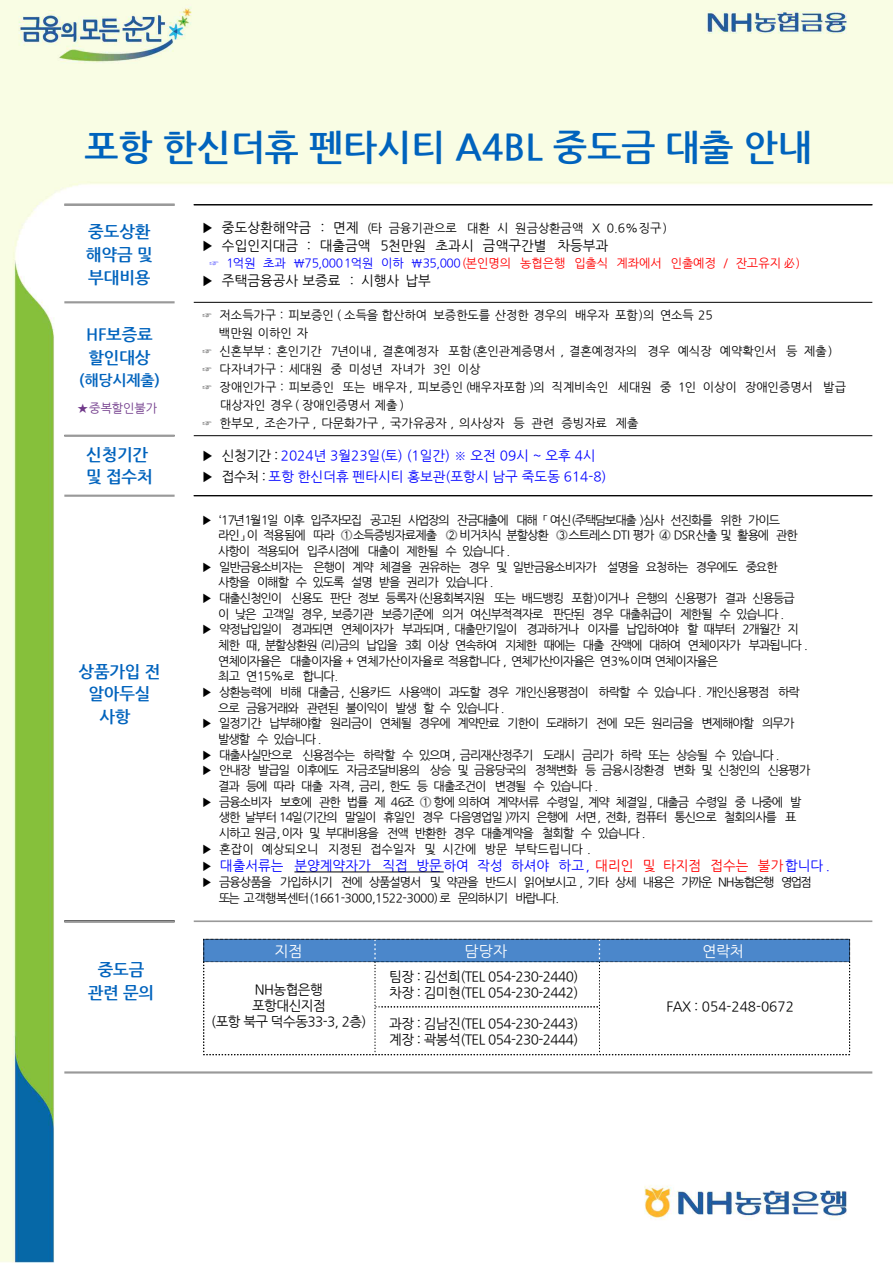
<style>
.page{position:relative;width:893px;height:1263px;background:#fff}
.page>*{position:absolute;margin:0;border:0;box-sizing:border-box;transform-origin:0 0}
.t1{font:700 36.15px "Nanum Gothic";color:#0063bd}
.t2{font:700 16.65px/22.6px "Nanum Gothic";letter-spacing:-.01em;color:#0063bd}
.t3{font:700 15.15px "Nanum Gothic";letter-spacing:-.01em;color:#0063bd}
.t4{font:15px "Nanum Gothic";color:#fff}
.t5{font:13.5px/16.2px "Nanum Gothic";letter-spacing:-.04em;color:#000}
.t6{font:13.5px/20.4px "Nanum Gothic";color:#00f}
.t7{font:13.5px "Nanum Gothic";color:#000}
.t8{font:12.15px/15.6px "Nanum Gothic";letter-spacing:-.09em;color:#000}
.t9{font:12.15px "Nanum Gothic";color:#000}
.t10{font:12.15px "Nanum Gothic";letter-spacing:-.005em;color:#f00}
.t11{font:12.15px "Nanum Gothic";color:#70398a}
.s1{font-size:13.5px}
.s2{color:#00f}
.s3{color:#000}
.s4{font-family:"HCR Dotum"}
.s5{font-size:12.15px;color:#000}
.s6{color:#f00}
</style>
<div class="page">
<img style="left:0;top:0;width:893px;height:1263px">
<hr style="left:294px;top:872px;width:150px;height:1px;background:#000">
<svg style="left:203px;top:939px;width:647px;height:116px"></svg>
<hr style="left:64px;top:301px;width:111px;height:2px;background:#999">
<hr style="left:194px;top:302px;width:678px;height:1px;background:#000">
<hr style="left:64px;top:435px;width:111px;height:2px;background:#999">
<hr style="left:194px;top:435px;width:678px;height:1px;background:#000">
<hr style="left:64px;top:495px;width:111px;height:2px;background:#999">
<hr style="left:194px;top:495px;width:678px;height:1px;background:#000">
<hr style="left:64px;top:1071px;width:808px;height:2px;background:#999">
<hr style="left:194px;top:204px;width:678px;height:1px;background:#000">
<hr style="left:64px;top:204px;width:111px;height:2px;background:#999">
<hr style="left:64px;top:920px;width:111px;height:2px;background:#999">
<hr style="left:194px;top:920px;width:678px;height:2px;background:#999">
<p class="t1" style="left:84px;top:130px;width:729px">포항 한신더휴 펜타시티 A4BL 중도금 대출 안내</p>
<p class="t2" style="left:86px;top:221px;width:68px">중도상환 해약금 및 부대비용</p>
<p class="t9" style="left:202px;top:222px;width:467px"><span class="s1">▶ 중도상환해약금 : 면제</span> (타 금융기관으로 대환 시 원금상환금액 X 0.6% 징구)</p>
<p class="t7" style="left:202px;top:239px;width:408px">▶ 수입인지대금 : 대출금액 5천만원 초과시 금액구간별 차등부과</p>
<p class="t10" style="left:208px;top:257px;width:593px"><span class="s2">☞ 1억원 초과 \75,0001억원 이하 \35,000</span>(본인명의 농협은행 입출식 계좌에서 인출예정 / 잔고유지 必)</p>
<p class="t7" style="left:202px;top:274px;width:231px">▶ 주택금융공사 보증료 : 시행사 납부</p>
<p class="t2" style="left:86px;top:324px;width:68px">HF보증료 할인대상</p>
<p class="t3" style="left:79px;top:373px;width:82px">(해당시제출)</p>
<p class="t11" style="left:77px;top:402px;width:82px">★중복할인불가</p>
<p class="t9" style="left:202px;top:309px;width:513px">☞ 저소득가구 : 피보증인 ( 소득을 합산하여 보증한도를 산정한 경우의 배우자 포함)의 연소득 25</p>
<p class="t8" style="left:219px;top:326px;width:91px">백만원 이하인 자</p>
<p class="t9" style="left:202px;top:345px;width:633px">☞ 신혼부부 : 혼인기간 7년이내 , 결혼예정자 포함(혼인관계증명서 , 결혼예정자의 경우 예식장 예약확인서 등 제출)</p>
<p class="t9" style="left:202px;top:363px;width:281px">☞ 다자녀가구 : 세대원 중 미성년 자녀가 3인 이상</p>
<p class="t9" style="left:202px;top:381px;width:646px">☞ 장애인가구 : 피보증인 또는 배우자 , 피보증인 (배우자포함 )의 직계비속인 세대원 중 1인 이상이 장애인증명서 발급</p>
<p class="t9" style="left:220px;top:400px;width:186px">대상자인 경우 ( 장애인증명서 제출 )</p>
<p class="t9" style="left:202px;top:418px;width:438px">☞ 한부모 , 조손가구 , 다문화가구 , 국가유공자 , 의사상자 등 관련 증빙자료 제출</p>
<p class="t2" style="left:86px;top:443px;width:68px">신청기간 및 접수처</p>
<p class="t6" style="left:202px;top:446px;width:406px"><span class="s3">▶ 신청기간 :</span> 2024년 3월23일(토) (1일간) ※ 오전 09시 ~ 오후 4시 <span class="s3">▶ 접수처 :</span> 포항 한신더휴 펜타시티 홍보관(포항시 남구 죽도동 614-8)</p>
<p class="t2" style="left:79px;top:660px;width:83px;text-align:center">상품가입 전 알아두실 사항</p>
<p class="t2" style="left:88px;top:959px;width:68px;text-align:center">중도금 관련 문의</p>
<p class="t8" style="left:202px;top:512px;width:580px">▶ ‘17년1월1일 이후 입주자모집 공고된 사업장의 잔금대출에 대해 「 여신(주택담보대출 )심사 선진화를 위한 가이드</p>
<p class="t8" style="left:218px;top:528px;width:581px">라인」 이 적용됨에 따라 <span class="s4">⓵</span>소득증빙자료제출 <span class="s4">⓶</span> 비거치식 분할상환 <span class="s4">⓷</span>스트레스 DTI 평가 <span class="s4">⓸</span> DSR산출 및 활용에 관한</p>
<p class="t8" style="left:218px;top:544px;width:293px">사항이 적용되어 입주시점에 대출이 제한될 수 있습니다 .</p>
<p class="t8" style="left:202px;top:559px;width:578px">▶ 일반금융소비자는 은행이 계약 체결을 권유하는 경우 및 일반금융소비자가 설명을 요청하는 경우에도 중요한</p>
<p class="t8" style="left:218px;top:575px;width:277px">사항을 이해할 수 있도록 설명 받을 권리가 있습니다 .</p>
<p class="t8" style="left:202px;top:591px;width:595px">▶ 대출신청인이 신용도 판단 정보 등록자 (신용회복지원 또는 배드뱅킹 포함)이거나 은행의 신용평가 결과 신용등급</p>
<p class="t8" style="left:218px;top:606px;width:567px">이 낮은 고객일 경우, 보증기관 보증기준에 의거 여신부적격자로 판단된 경우 대출취급이 제한될 수 있습니다 .</p>
<p class="t8" style="left:202px;top:622px;width:599px">▶ 약정납입일이 경과되면 연체이자가 부과되며 , 대출만기일이 경과하거나 이자를 납입하여야 할 때부터 2개월간 지</p>
<p class="t8" style="left:218px;top:638px;width:591px">체한 때, 분할상환원 (리)금의 납입을 3회 이상 연속하여 지체한 때에는 대출 잔액에 대하여 연체이자가 부과됩니다 .</p>
<p class="t8" style="left:218px;top:653px;width:501px">연체이자율은 대출이자율 + 연체가산이자율로 적용합니다 , 연체가산이자율은 연3%이며 연체이자율은</p>
<p class="t8" style="left:218px;top:669px;width:121px">최고 연15%로 합니다.</p>
<p class="t8" style="left:202px;top:685px;width:600px">▶ 상환능력에 비해 대출금 , 신용카드 사용액이 과도할 경우 개인신용평점이 하락할 수 있습니다 . 개인신용평점 하락</p>
<p class="t8" style="left:218px;top:700px;width:288px">으로 금융거래와 관련된 불이익이 발생 할 수 있습니다 .</p>
<p class="t8" style="left:202px;top:716px;width:594px">▶ 일정기간 납부해야할 원리금이 연체될 경우에 계약만료 기한이 도래하기 전에 모든 원리금을 변제해야할 의무가</p>
<p class="t8" style="left:218px;top:732px;width:105px">발생할 수 있습니다 .</p>
<p class="t8" style="left:202px;top:747px;width:579px">▶ 대출사실만으로 신용점수는 하락할 수 있으며 , 금리재산정주기 도래시 금리가 하락 또는 상승될 수 있습니다 .</p>
<p class="t8" style="left:202px;top:763px;width:610px">▶ 안내장 발급일 이후에도 자금조달비용의 상승 및 금융당국의 정책변화 등 금융시장환경 변화 및 신청인의 신용평가</p>
<p class="t8" style="left:218px;top:779px;width:381px">결과 등에 따라 대출 자격, 금리, 한도 등 대출조건이 변경될 수 있습니다 .</p>
<p class="t8" style="left:202px;top:794px;width:601px">▶ 금융소비자 보호에 관한 법률 제 46조 <span class="s4">⓵</span> 항에 의하여 계약서류 수령일 , 계약 체결일 , 대출금 수령일 중 나중에 발</p>
<p class="t8" style="left:219px;top:810px;width:579px">생한 날부터 14일(기간의 말일이 휴일인 경우 다음영업일 )까지 은행에 서면, 전화, 컴퓨터 통신으로 철회의사를 표</p>
<p class="t8" style="left:219px;top:825px;width:428px">시하고 원금, 이자 및 부대비용을 전액 반환한 경우 대출계약을 철회할 수 있습니다 .</p>
<p class="t9" style="left:202px;top:843px;width:391px">▶ 혼잡이 예상되오니 지정된 접수일자 및 시간에 방문 부탁드립니다 .</p>
<p class="t6" style="left:202px;top:855px;width:630px"><span class="s5">▶</span> 대출서류는 분양계약자가 직접 방문하여 작성 하셔야 하고, <span class="s6">대리인 및 타지점 접수는 불가</span>합니다 .</p>
<p class="t8" style="left:219px;top:874px;width:595px;text-indent:-17px">▶ 금융상품을 가입하시기 전에 상품설명서 및 약관을 반드시 읽어보시고 , 기타 상세 내용은 가까운 NH농협은행 영업점 또는 고객행복센터(1661-3000,1522-3000)로 문의하시기 바랍니다.</p>
<p class="t4" style="left:274px;top:944px;width:30px">지점</p>
<p class="t4" style="left:465px;top:944px;width:44px">담당자</p>
<p class="t4" style="left:702px;top:944px;width:43px">연락처</p>
<p class="t5" style="left:211px;top:981px;width:157px;text-align:center">NH농협은행<br>포항대신지점<br>(포항 북구 덕수동33-3, 2층)</p>
<p class="t5" style="left:389px;top:968px;width:191px">팀장 : 김선희(TEL 054-230-2440) 차장 : 김미현(TEL 054-230-2442)</p>
<p class="t5" style="left:389px;top:1015px;width:191px">과장 : 김남진(TEL 054-230-2443) 계장 : 곽봉석(TEL 054-230-2444)</p>
<p class="t7" style="left:667px;top:1000px;width:129px">FAX : 054-248-0672</p>
</div>
